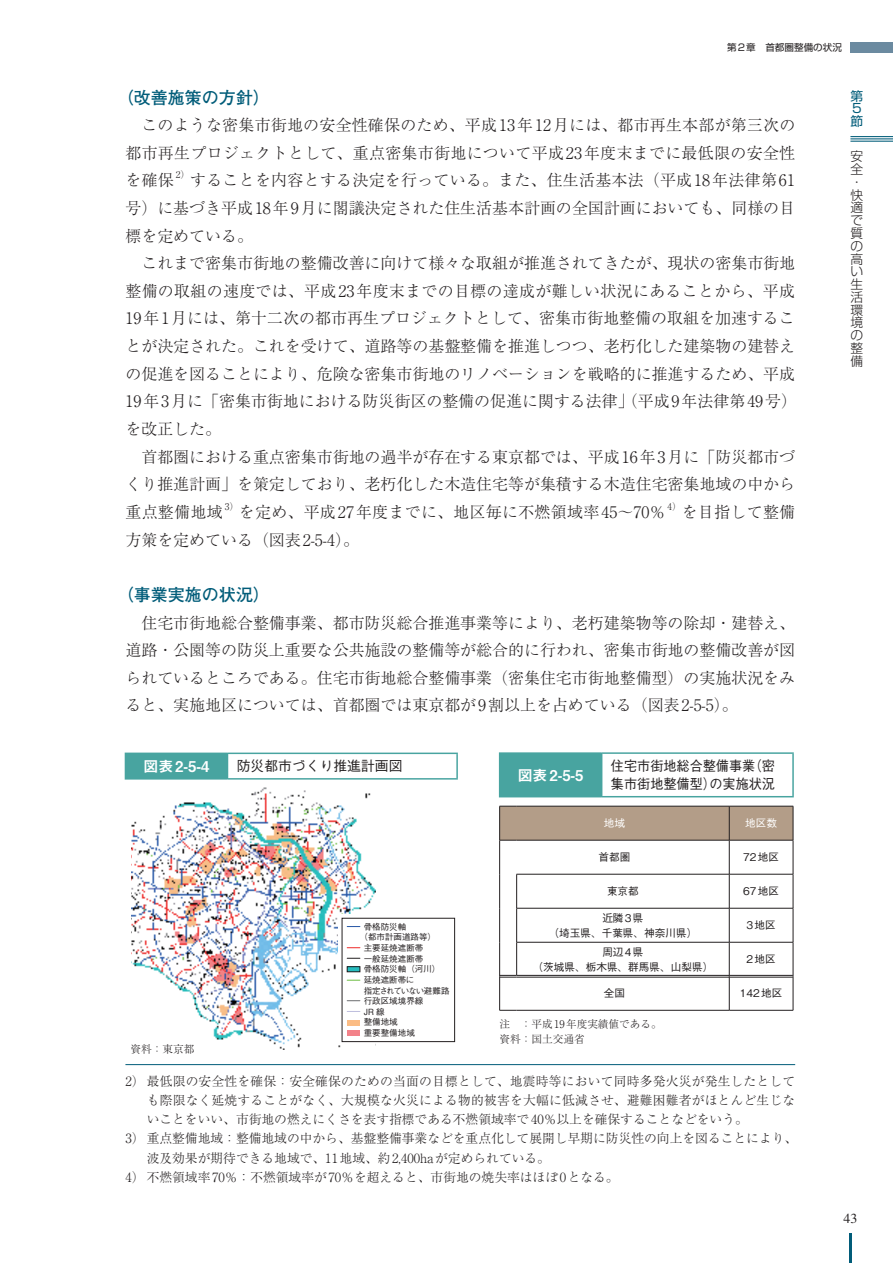
<style>
.page{position:relative;width:893px;height:1263px;background:#fff}
.page>*{position:absolute;margin:0;border:0;box-sizing:border-box;transform-origin:0 0}
.t1{font:700 16.95px "Futo Go B101 Pro";color:#015c79}
.t2{font:300 15.9px/27.6px "Ryumin Pro";color:#231f20;text-align:justify}
.t3{font:300 15.9px "Ryumin Pro";letter-spacing:.02em;color:#231f20}
.t4{font:14.85px "Midashi Go Pro MB31";color:#fff}
.t5{font:500 13.8px/18px "Gothic BBB Pro";color:#231f20;scale:.95 1}
.t6{font:500 13.8px "Gothic BBB Pro";color:#231f20}
.t7{font:13.8px "Times LT Std";color:#231f20}
.t8{font:300 12.75px "Ryumin Pro";color:#231f20}
.t9{font:300 12.75px "Ryumin Pro";letter-spacing:.02em;color:#231f20}
.t10{font:300 12.75px/12.8px "Shin Go Pro";color:#231f20}
.t11{font:12.75px/12.8px "Shin Go Pro";color:#015c79;text-align:justify}
.t12{font:500 10.65px/14.9px "Gothic BBB Pro";color:#231f20;text-align:center}
.t13{font:300 10.65px/14.9px "Ryumin Pro";color:#231f20}
.t14{font:500 10.65px "Gothic BBB Pro";color:#fff}
.t15{font:9.6px "Shin Go Pro";color:#231f20}
.t16{font:300 9.3px "Ryumin Pro";color:#231f20}
.t17{font:500 8.55px "Gothic BBB Pro";color:#231f20}
.t18{font:500 8.55px "Gothic BBB Pro";letter-spacing:-.12em;color:#231f20}
</style>
<div class="page">
<hr style="left:849px;top:1233px;width:2px;height:30px;background:#015c79">
<div style="left:850px;top:43px;width:43px;height:10px;background:#6b8aa0"></div>
<hr style="left:850px;top:136px;width:43px;height:1px;background:#015c79">
<hr style="left:850px;top:138px;width:43px;height:1px;background:#015c79">
<hr style="left:850px;top:141px;width:43px;height:1px;background:#015c79">
<div style="left:125px;top:753px;width:102px;height:26px;background:#48a4a0"></div>
<hr style="left:125px;top:752px;width:102px;height:2px;background:#48a4a0">
<hr style="left:227px;top:752px;width:231px;height:2px;background:#48a4a0">
<svg style="left:227px;top:754px;width:1px;height:24px"></svg>
<hr style="left:456px;top:754px;width:2px;height:24px;background:#48a4a0">
<hr style="left:227px;top:778px;width:231px;height:1px;background:#48a4a0">
<img style="left:131px;top:787px;width:245px;height:263px">
<div style="left:129px;top:789px;width:42px;height:15px;background:#fff"></div>
<div style="left:338px;top:914px;width:117px;height:127px;background:linear-gradient(to right,#fff,#fff)"></div>
<div style="left:342px;top:918px;width:113px;height:123px;background:#fff"></div>
<div style="left:342px;top:918px;width:113px;height:124px;border:1px solid #231f20"></div>
<svg style="left:347px;top:947px;width:13px;height:1px"></svg>
<svg style="left:347px;top:958px;width:13px;height:1px"></svg>
<svg style="left:347px;top:926px;width:13px;height:1px"></svg>
<svg style="left:347px;top:980px;width:13px;height:1px"></svg>
<svg style="left:347px;top:1000px;width:13px;height:1px"></svg>
<svg style="left:347px;top:1011px;width:13px;height:1px"></svg>
<div style="left:347px;top:967px;width:13px;height:5px;background:#26bdbf"></div>
<div style="left:347px;top:966px;width:13px;height:6px;border:1px solid #231f20"></div>
<div style="left:347px;top:1030px;width:13px;height:6px;background:#f38289"></div>
<div style="left:347px;top:1020px;width:13px;height:5px;background:#fbbc84"></div>
<div style="left:500px;top:753px;width:102px;height:44px;background:#48a4a0"></div>
<hr style="left:499px;top:752px;width:103px;height:2px;background:#48a4a0">
<hr style="left:499px;top:754px;width:1px;height:42px;background:#48a4a0">
<hr style="left:602px;top:752px;width:192px;height:2px;background:#48a4a0">
<hr style="left:792px;top:754px;width:2px;height:42px;background:#48a4a0">
<hr style="left:499px;top:796px;width:103px;height:1px;background:#48a4a0">
<hr style="left:602px;top:796px;width:192px;height:1px;background:#48a4a0">
<hr style="left:793px;top:806px;width:1px;height:34px;background:#231f20">
<hr style="left:793px;top:840px;width:1px;height:34px;background:#231f20">
<hr style="left:793px;top:874px;width:1px;height:34px;background:#231f20">
<hr style="left:793px;top:908px;width:1px;height:34px;background:#231f20">
<hr style="left:793px;top:942px;width:1px;height:34px;background:#231f20">
<hr style="left:793px;top:976px;width:1px;height:34px;background:#231f20">
<hr style="left:499px;top:840px;width:1px;height:34px;background:#231f20">
<hr style="left:499px;top:976px;width:1px;height:34px;background:#231f20">
<svg style="left:499px;top:1010px;width:18px;height:1px"></svg>
<hr style="left:517px;top:1010px;width:212px;height:1px;background:#231f20">
<hr style="left:729px;top:1010px;width:64px;height:1px;background:#231f20">
<svg style="left:499px;top:806px;width:294px;height:35px;background:#ae9884"></svg>
<hr style="left:517px;top:840px;width:212px;height:1px;background:#231f20">
<hr style="left:729px;top:840px;width:64px;height:1px;background:#231f20">
<hr style="left:516px;top:874px;width:213px;height:1px;background:#231f20">
<hr style="left:729px;top:874px;width:64px;height:1px;background:#231f20">
<hr style="left:516px;top:908px;width:213px;height:1px;background:#231f20">
<hr style="left:729px;top:908px;width:64px;height:1px;background:#231f20">
<hr style="left:516px;top:942px;width:213px;height:1px;background:#231f20">
<hr style="left:729px;top:942px;width:64px;height:1px;background:#231f20">
<hr style="left:729px;top:806px;width:1px;height:34px;background:#231f20">
<hr style="left:729px;top:840px;width:1px;height:34px;background:#231f20">
<hr style="left:516px;top:874px;width:1px;height:34px;background:#231f20">
<hr style="left:729px;top:874px;width:1px;height:34px;background:#231f20">
<hr style="left:516px;top:908px;width:1px;height:34px;background:#231f20">
<hr style="left:729px;top:908px;width:1px;height:34px;background:#231f20">
<hr style="left:516px;top:942px;width:1px;height:33px;background:#231f20">
<hr style="left:499px;top:874px;width:1px;height:34px;background:#231f20">
<hr style="left:499px;top:908px;width:1px;height:34px;background:#231f20">
<hr style="left:499px;top:942px;width:1px;height:34px;background:#231f20">
<svg style="left:500px;top:975px;width:17px;height:3px"></svg>
<hr style="left:517px;top:975px;width:212px;height:1px;background:#231f20">
<hr style="left:517px;top:977px;width:212px;height:1px;background:#231f20">
<hr style="left:729px;top:975px;width:64px;height:1px;background:#231f20">
<hr style="left:729px;top:977px;width:64px;height:1px;background:#231f20">
<hr style="left:729px;top:942px;width:1px;height:34px;background:#231f20">
<hr style="left:729px;top:976px;width:1px;height:34px;background:#231f20">
<hr style="left:125px;top:1064px;width:670px;height:1px;background:#015c79">
<p class="t15" style="left:727px;top:39px;width:116px">第2章　首都圏整備の状況</p>
<p class="t1" style="left:117px;top:84px;width:155px">（改善施策の方針）</p>
<p class="t2" style="left:125px;top:110px;width:671px;text-indent:16px">このような密集市街地の安全性確保のため、平成13年12月には、都市再生本部が第三次の都市再生プロジェクトとして、重点密集市街地について平成23年度末までに最低限の安全性を確保</p>
<p class="t16" style="left:176px;top:168px;width:15px">2）</p>
<p class="t3" style="left:190px;top:168px;width:606px">することを内容とする決定を行っている。また、住生活基本法（平成18年法律第61</p>
<p class="t2" style="left:125px;top:193px;width:671px">号）に基づき平成18年9月に閣議決定された住生活基本計画の全国計画においても、同様の目</p>
<p class="t2" style="left:125px;top:220px;width:129px">標を定めている。</p>
<p class="t2" style="left:141px;top:248px;width:655px">これまで密集市街地の整備改善に向けて様々な取組が推進されてきたが、現状の密集市街地</p>
<p class="t3" style="left:125px;top:278px;width:671px">整備の取組の速度では、平成23年度末までの目標の達成が難しい状況にあることから、平成</p>
<p class="t2" style="left:125px;top:303px;width:671px">19年1月には、第十二次の都市再生プロジェクトとして、密集市街地整備の取組を加速するこ</p>
<p class="t2" style="left:125px;top:331px;width:671px">とが決定された。これを受けて、道路等の基盤整備を推進しつつ、老朽化した建築物の建替え</p>
<p class="t2" style="left:125px;top:359px;width:671px">の促進を図ることにより、危険な密集市街地のリノベーションを戦略的に推進するため、平成</p>
<p class="t2" style="left:125px;top:386px;width:673px">19年3月に「密集市街地における防災街区の整備の促進に関する法律」（平成9年法律第49号）</p>
<p class="t2" style="left:125px;top:414px;width:97px">を改正した。</p>
<p class="t2" style="left:141px;top:442px;width:655px">首都圏における重点密集市街地の過半が存在する東京都では、平成16年3月に「防災都市づ</p>
<p class="t2" style="left:125px;top:469px;width:671px">くり推進計画」を策定しており、老朽化した木造住宅等が集積する木造住宅密集地域の中から</p>
<p class="t2" style="left:125px;top:497px;width:99px">重点整備地域</p>
<p class="t16" style="left:225px;top:499px;width:15px">3）</p>
<p class="t3" style="left:239px;top:499px;width:428px">を定め、平成27年度までに、地区毎に不燃領域率45〜70％</p>
<p class="t16" style="left:667px;top:499px;width:15px">4）</p>
<p class="t3" style="left:682px;top:499px;width:115px">を目指して整備</p>
<p class="t2" style="left:125px;top:525px;width:235px">方策を定めている（図表2-5-4）。</p>
<p class="t1" style="left:117px;top:581px;width:155px">（事業実施の状況）</p>
<p class="t2" style="left:125px;top:607px;width:671px;text-indent:16px">住宅市街地総合整備事業、都市防災総合推進事業等により、老朽建築物等の除却・建替え、道路・公園等の防災上重要な公共施設の整備等が総合的に行われ、密集市街地の整備改善が図られているところである。住宅市街地総合整備事業（密集住宅市街地整備型）の実施状況をみると、実施地区については、首都圏では東京都が9割以上を占めている（図表2-5-5）。</p>
<p class="t11" style="left:850px;top:88px;width:14px">第5節</p>
<p class="t10" style="left:850px;top:149px;width:14px">安全・快適で質の高い生活環境の整備</p>
<p class="t4" style="left:518px;top:763px;width:67px">図表 2-5-5</p>
<p class="t5" style="left:611px;top:755px;width:174px">住宅市街地総合整備事業（密集市街地整備型）の実施状況</p>
<p class="t14" style="left:604px;top:815px;width:23px">地域</p>
<p class="t14" style="left:745px;top:815px;width:33px">地区数</p>
<p class="t12" style="left:598px;top:848px;width:33px">首都圏</p>
<p class="t12" style="left:743px;top:848px;width:37px">72地区</p>
<p class="t12" style="left:607px;top:882px;width:33px">東京都</p>
<p class="t12" style="left:743px;top:882px;width:37px">67地区</p>
<p class="t12" style="left:549px;top:909px;width:150px">近隣3県<br>（埼玉県、千葉県、神奈川県）</p>
<p class="t12" style="left:746px;top:916px;width:31px">3地区</p>
<p class="t12" style="left:533px;top:943px;width:182px">周辺4県<br>（茨城県、栃木県、群馬県、山梨県）</p>
<p class="t12" style="left:746px;top:950px;width:31px">2地区</p>
<p class="t12" style="left:604px;top:984px;width:23px">全国</p>
<p class="t12" style="left:740px;top:984px;width:44px">142地区</p>
<p class="t13" style="left:500px;top:1016px;width:164px">注　：平成19年度実績値である。資料：国土交通省</p>
<p class="t9" style="left:125px;top:1071px;width:671px">2） 最低限の安全性を確保：安全確保のための当面の目標として、地震時等において同時多発火災が発生したとして</p>
<p class="t9" style="left:147px;top:1090px;width:650px">も際限なく延焼することがなく、大規模な火災による物的被害を大幅に低減させ、避難困難者がほとんど生じな</p>
<p class="t8" style="left:147px;top:1109px;width:603px">いことをいい、市街地の燃えにくさを表す指標である不燃領域率で40％以上を確保することなどをいう。</p>
<p class="t8" style="left:125px;top:1129px;width:673px">3） 重点整備地域：整備地域の中から、基盤整備事業などを重点化して展開し早期に防災性の向上を図ることにより、</p>
<p class="t8" style="left:147px;top:1148px;width:405px">波及効果が期待できる地域で、11地域、約2,400haが定められている。</p>
<p class="t8" style="left:125px;top:1167px;width:495px">4） 不燃領域率70％：不燃領域率が70％を超えると、市街地の焼失率はほぼ0となる。</p>
<p class="t4" style="left:144px;top:754px;width:67px">図表 2-5-4</p>
<p class="t6" style="left:237px;top:755px;width:167px">防災都市づくり推進計画図</p>
<p class="t17" style="left:364px;top:920px;width:44px">骨格防災軸</p>
<p class="t17" style="left:360px;top:930px;width:78px">（都市計画道路等）</p>
<p class="t17" style="left:364px;top:941px;width:61px">主要延焼遮断帯</p>
<p class="t17" style="left:364px;top:951px;width:61px">一般延焼遮断帯</p>
<p class="t17" style="left:364px;top:962px;width:78px">骨格防災軸（河川）</p>
<p class="t17" style="left:364px;top:973px;width:52px">延焼遮断帯に</p>
<p class="t18" style="left:364px;top:983px;width:87px">指定されていない避難路</p>
<p class="t17" style="left:364px;top:994px;width:61px">行政区域境界線</p>
<p class="t17" style="left:364px;top:1005px;width:22px">JR 線</p>
<p class="t17" style="left:364px;top:1015px;width:36px">整備地域</p>
<p class="t17" style="left:364px;top:1026px;width:53px">重要整備地域</p>
<p class="t13" style="left:131px;top:1040px;width:65px">資料：東京都</p>
<p class="t7" style="left:843px;top:1211px;width:15px">43</p>
</div>
